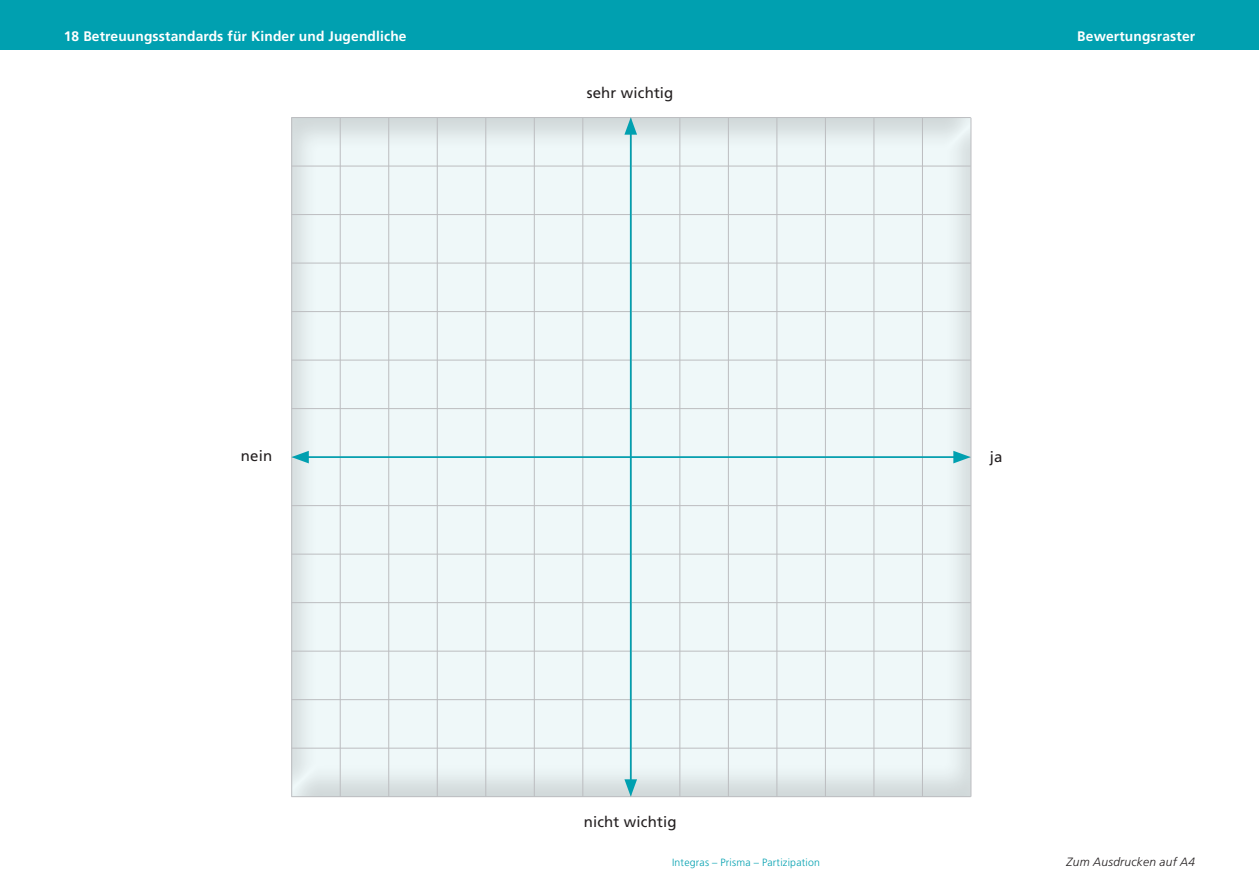
<style>
.page{position:relative;width:1259px;height:893px;background:#fff}
.page>*{position:absolute;margin:0;border:0;box-sizing:border-box;transform-origin:0 0}
.t1{font:15px "Frutiger LT Pro";letter-spacing:.01em;color:#231f20}
.t2{font:700 13.8px "Frutiger LT Pro";letter-spacing:.01em;color:#fff}
.t3{font:italic 300 12px "Frutiger LT Pro";letter-spacing:.02em;color:#231f20}
.t4{font:300 10.5px "Frutiger LT Pro";letter-spacing:.02em;color:#00a0b0}
</style>
<div class="page">
<div style="left:0;top:0;width:1259px;height:50px;background:#00a0b0"></div>
<div style="left:291px;top:115px;width:680px;height:683px;background:#231f20;opacity:.15"></div>
<hr style="left:291px;top:118px;width:1px;height:679px;background:#bcbdc0">
<hr style="left:679px;top:118px;width:1px;height:679px;background:#bcbdc0">
<hr style="left:485px;top:118px;width:1px;height:679px;background:#bcbdc0">
<hr style="left:873px;top:118px;width:1px;height:679px;background:#bcbdc0">
<hr style="left:388px;top:118px;width:1px;height:679px;background:#bcbdc0">
<hr style="left:776px;top:118px;width:1px;height:679px;background:#bcbdc0">
<hr style="left:582px;top:118px;width:1px;height:679px;background:#bcbdc0">
<hr style="left:970px;top:118px;width:1px;height:679px;background:#bcbdc0">
<hr style="left:340px;top:118px;width:1px;height:679px;background:#bcbdc0">
<hr style="left:728px;top:118px;width:1px;height:679px;background:#bcbdc0">
<hr style="left:534px;top:118px;width:1px;height:679px;background:#bcbdc0">
<hr style="left:922px;top:118px;width:1px;height:679px;background:#bcbdc0">
<hr style="left:437px;top:118px;width:1px;height:679px;background:#bcbdc0">
<hr style="left:825px;top:118px;width:1px;height:679px;background:#bcbdc0">
<hr style="left:631px;top:118px;width:1px;height:679px;background:#bcbdc0">
<hr style="left:291px;top:311px;width:679px;height:1px;background:#bcbdc0">
<hr style="left:291px;top:505px;width:679px;height:1px;background:#bcbdc0">
<hr style="left:291px;top:699px;width:679px;height:1px;background:#bcbdc0">
<hr style="left:291px;top:214px;width:679px;height:1px;background:#bcbdc0">
<hr style="left:291px;top:408px;width:679px;height:1px;background:#bcbdc0">
<hr style="left:291px;top:602px;width:679px;height:1px;background:#bcbdc0">
<hr style="left:291px;top:796px;width:679px;height:1px;background:#bcbdc0">
<hr style="left:291px;top:166px;width:679px;height:1px;background:#bcbdc0">
<hr style="left:291px;top:360px;width:679px;height:1px;background:#bcbdc0">
<hr style="left:291px;top:554px;width:679px;height:1px;background:#bcbdc0">
<hr style="left:291px;top:748px;width:679px;height:1px;background:#bcbdc0">
<hr style="left:291px;top:263px;width:679px;height:1px;background:#bcbdc0">
<hr style="left:291px;top:651px;width:679px;height:1px;background:#bcbdc0">
<hr style="left:291px;top:117px;width:679px;height:1px;background:#bcbdc0">
<hr style="left:630px;top:128px;width:1px;height:658px;background:#00a0b0">
<svg style="left:624px;top:779px;width:13px;height:18px"></svg>
<svg style="left:624px;top:117px;width:13px;height:18px"></svg>
<hr style="left:302px;top:456px;width:657px;height:2px;background:#00a0b0">
<svg style="left:291px;top:451px;width:18px;height:12px"></svg>
<svg style="left:953px;top:451px;width:17px;height:12px"></svg>
<p class="t2" style="left:64px;top:28px;width:344px">18 Betreuungsstandards für Kinder und Jugendliche</p>
<p class="t2" style="left:1077px;top:28px;width:119px">Bewertungsraster</p>
<p class="t1" style="left:587px;top:84px;width:88px">sehr wichtig</p>
<p class="t1" style="left:241px;top:447px;width:33px">nein</p>
<p class="t1" style="left:990px;top:448px;width:14px">ja</p>
<p class="t1" style="left:584px;top:813px;width:94px">nicht wichtig</p>
<p class="t4" style="left:672px;top:856px;width:149px">Integras – Prisma – Partizipation</p>
<p class="t3" style="left:1066px;top:854px;width:130px">Zum Ausdrucken auf A4</p>
</div>
